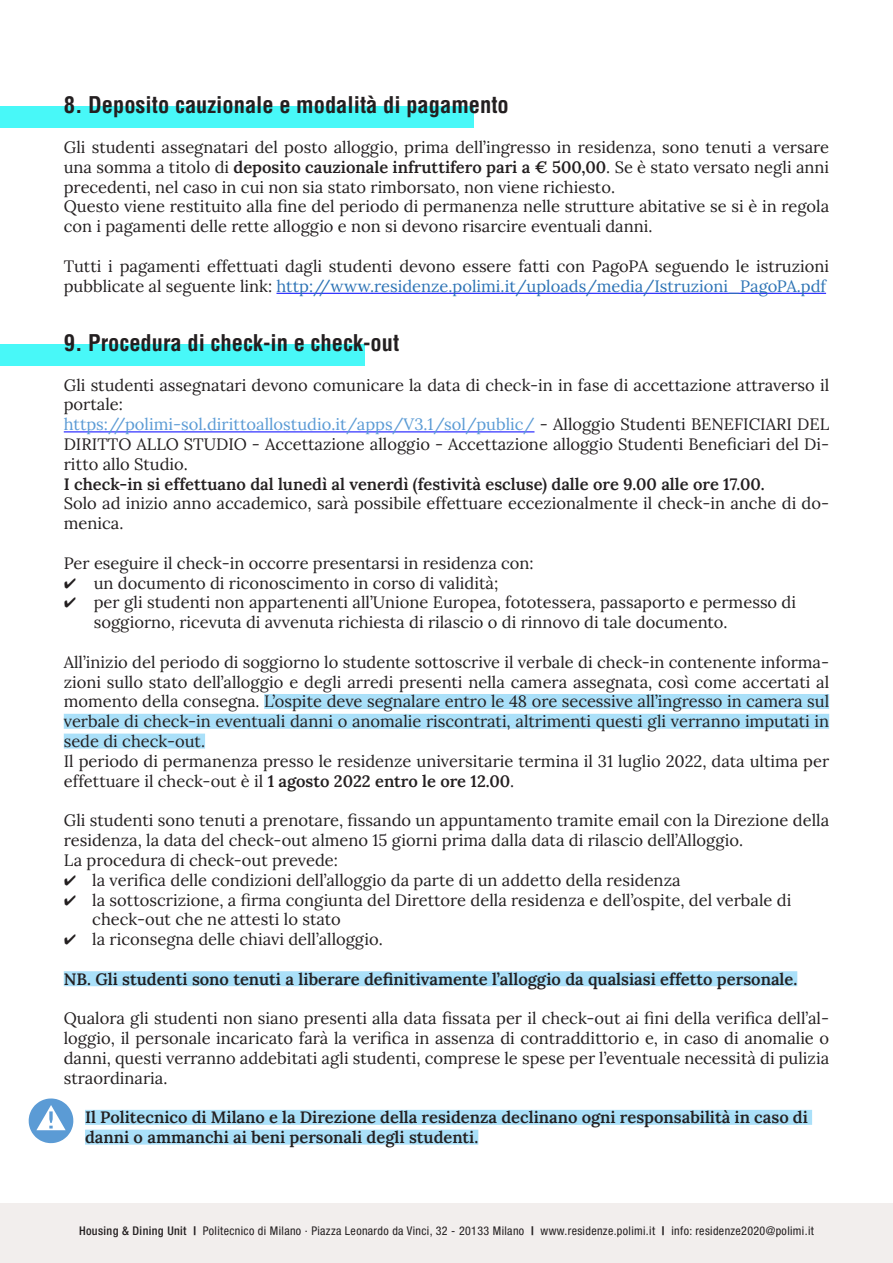
<style>
.page{position:relative;width:893px;height:1263px;background:#fff}
.page>*{position:absolute;margin:0;border:0;box-sizing:border-box;transform-origin:0 0}
.titolo{font:700 condensed 22.5px "Helvetica LT Std";color:#231f20}
.testo{font:16.5px/19.8px "Lora";color:#231f20}
.testo-2{font:600 16.5px/19.8px "Lora";color:#231f20}
.t1{font:condensed 12px "Helvetica Neue LT Std";letter-spacing:.03em;color:#231f20}
.s1{font-weight:600}
.s2{color:#2e74b5}
.s3{color:#5b9bd5}
.s4{font-weight:500}
.s5{font-weight:700}
</style>
<div class="page">
<div style="left:0;top:1203px;width:893px;height:60px;background:#f2eeed"></div>
<div style="left:0;top:107px;width:473px;height:21px;background:#48f8f8"></div>
<div style="left:0;top:345px;width:364px;height:21px;background:#48f8f8"></div>
<hr style="left:276px;top:293px;width:550px;height:1px;background:#00f">
<hr style="left:64px;top:431px;width:470px;height:1px;background:#00f">
<div style="left:264px;top:694px;width:565px;height:15px;background:#aae0f9"></div>
<div style="left:64px;top:714px;width:765px;height:15px;background:#aae0f9"></div>
<div style="left:64px;top:734px;width:141px;height:15px;background:#aae0f9"></div>
<div style="left:64px;top:971px;width:733px;height:15px;background:#aae0f9"></div>
<div style="left:85px;top:1110px;width:727px;height:15px;background:#aae0f9"></div>
<div style="left:85px;top:1130px;width:393px;height:15px;background:#aae0f9"></div>
<svg style="left:29px;top:1098px;width:44px;height:45px"></svg>
<p class="titolo" style="left:64px;top:91px;width:447px">8. Deposito cauzionale e modalità di pagamento</p>
<p class="testo" style="left:64px;top:136px;width:767px;text-align:justify">Gli studenti assegnatari del posto alloggio, prima dell’ingresso in residenza, sono tenuti a versare una somma a titolo di <span class="s1">deposito cauzionale infruttifero pari a € 500,00</span>. Se è stato versato negli anni precedenti, nel caso in cui non sia stato rimborsato, non viene richiesto.</p>
<p class="testo" style="left:64px;top:196px;width:767px">Questo viene restituito alla fine del periodo di permanenza nelle strutture abitative se si è in regola con i pagamenti delle rette alloggio e non si devono risarcire eventuali danni.</p>
<p class="testo" style="left:64px;top:255px;width:767px">Tutti i pagamenti effettuati dagli studenti devono essere fatti con PagoPA seguendo le istruzioni pubblicate al seguente link: <span class="s2">http://www.residenze.polimi.it/uploads/media/Istruzioni_PagoPA.pdf</span></p>
<p class="titolo" style="left:64px;top:329px;width:337px">9. Procedura di check-in e check-out</p>
<p class="testo" style="left:64px;top:374px;width:767px">Gli studenti assegnatari devono comunicare la data di check-in in fase di accettazione attraverso il portale:</p>
<p class="testo" style="left:64px;top:413px;width:767px;text-align:justify"><span class="s3">https://polimi-sol.dirittoallostudio.it/apps/V3.1/sol/public/</span> - Alloggio Studenti BENEFICIARI DEL DIRITTO ALLO STUDIO - Accettazione alloggio - Accettazione alloggio Studenti Beneficiari del Di&shy;ritto allo Studio.</p>
<p class="testo-2" style="left:64px;top:473px;width:702px">I check-in si effettuano dal lunedì al venerdì (festività escluse) dalle ore 9.00 alle ore 17.00.</p>
<p class="testo" style="left:64px;top:493px;width:767px">Solo ad inizio anno accademico, sarà possibile effettuare eccezionalmente il check-in anche di do&shy;menica.</p>
<p class="testo" style="left:64px;top:552px;width:471px">Per eseguire il check-in occorre presentarsi in residenza con:</p>
<p class="testo" style="left:94px;top:572px;width:406px">un documento di riconoscimento in corso di validità;</p>
<p class="testo" style="left:94px;top:592px;width:704px">per gli studenti non appartenenti all’Unione Europea, fototessera, passaporto e permesso di soggiorno, ricevuta di avvenuta richiesta di rilascio o di rinnovo di tale documento.</p>
<p class="testo" style="left:64px;top:651px;width:767px;text-align:justify">All’inizio del periodo di soggiorno lo studente sottoscrive il verbale di check-in contenente informa&shy;zioni sullo stato dell’alloggio e degli arredi presenti nella camera assegnata, così come accertati al momento della consegna. L’ospite deve segnalare entro le 48 ore secessive all’ingresso in camera sul verbale di check-in eventuali danni o anomalie riscontrati, altrimenti questi gli verranno imputati in sede di check-out.</p>
<p class="testo" style="left:64px;top:750px;width:767px">Il periodo di permanenza presso le residenze universitarie termina il 31 luglio 2022, data ultima per effettuare il check-out è il <span class="s1">1 agosto 2022 entro le ore 12.00</span>.</p>
<p class="testo" style="left:64px;top:809px;width:767px">Gli studenti sono tenuti a prenotare, fissando un appuntamento tramite email con la Direzione della residenza, la data del check-out almeno 15 giorni prima dalla data di rilascio dell’Alloggio.</p>
<p class="testo" style="left:64px;top:849px;width:276px">La procedura di check-out prevede:</p>
<p class="testo" style="left:92px;top:869px;width:590px">la verifica delle condizioni dell’alloggio da parte di un addetto della residenza</p>
<p class="testo" style="left:92px;top:889px;width:700px">la sottoscrizione, a firma congiunta del Direttore della residenza e dell’ospite, del verbale di check-out che ne attesti lo stato</p>
<p class="testo" style="left:92px;top:928px;width:292px">la riconsegna delle chiavi dell’alloggio.</p>
<p class="testo-2" style="left:64px;top:968px;width:735px">NB. Gli studenti sono tenuti a liberare definitivamente l’alloggio da qualsiasi effetto personale.</p>
<p class="testo" style="left:64px;top:1007px;width:767px;text-align:justify">Qualora gli studenti non siano presenti alla data fissata per il check-out ai fini della verifica dell’al&shy;loggio, il personale incaricato farà la verifica in assenza di contraddittorio e, in caso di anomalie o danni, questi verranno addebitati agli studenti, comprese le spese per l’eventuale necessità di pulizia straordinaria.</p>
<p class="testo-2" style="left:85px;top:1106px;width:724px">Il Politecnico di Milano e la Direzione della residenza declinano ogni responsabilità in caso di danni o ammanchi ai beni personali degli studenti.</p>
<p class="t1" style="left:79px;top:1224px;width:736px"><span class="s4">Housing &amp; Dining Unit</span> <span class="s5">|</span> Politecnico di Milano . Piazza Leonardo da Vinci, 32 - 20133 Milano <span class="s5">|</span> www.residenze.polimi.it <span class="s5">|</span> info: residenze2020@polimi.it</p>
</div>
